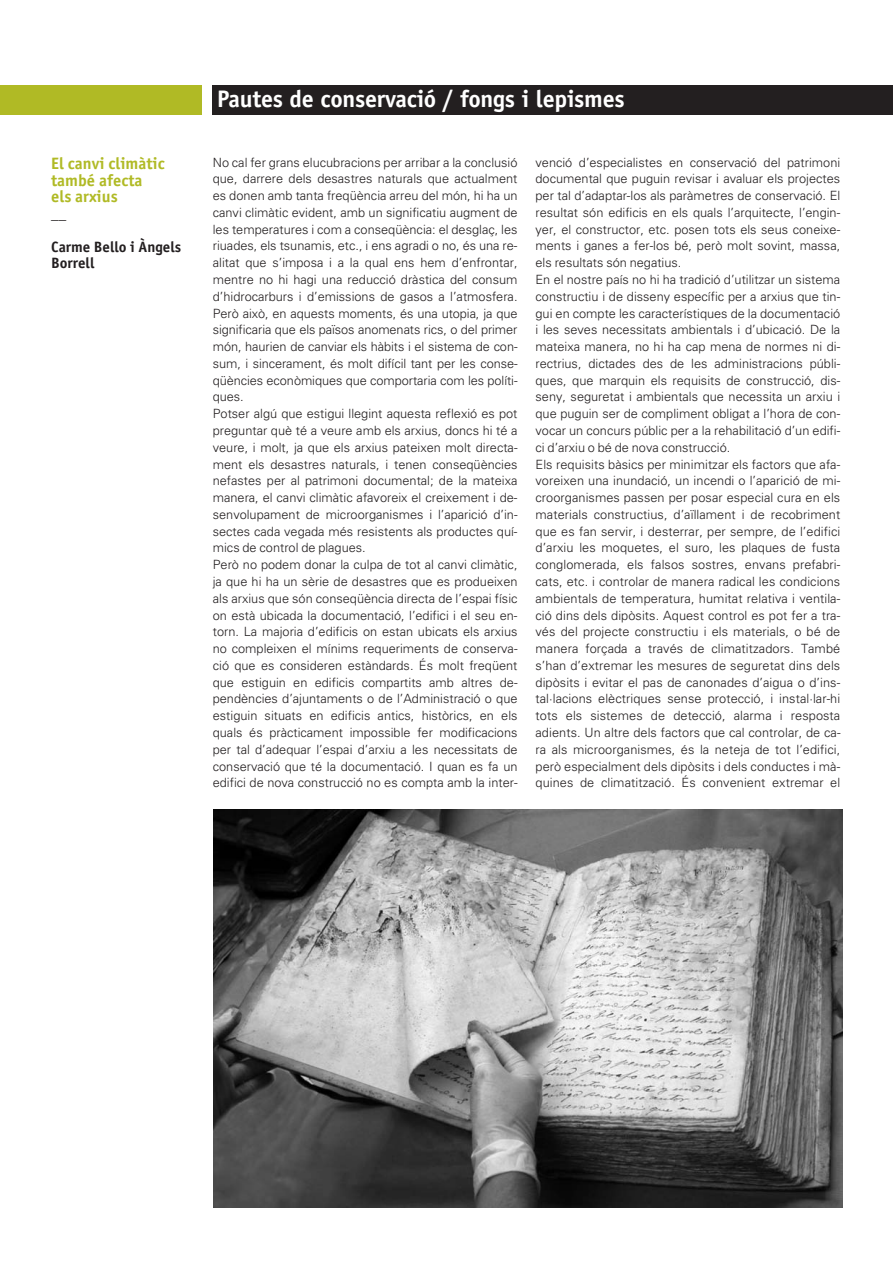
<style>
.page{position:relative;width:893px;height:1263px;background:#fff}
.page>*{position:absolute;margin:0;border:0;box-sizing:border-box;transform-origin:0 0}
.t1{font:700 24px "Officina Sans Std";letter-spacing:-.01em;color:#fff}
.t2{font:700 16.5px/16.5px "Officina Sans Std";color:#b0ba25}
.t3{font:700 15px/16.5px "Officina Sans Std";color:#231f20}
.t4{font:15px "Univers LT Std";color:#231f20}
.t5{font:300 12.75px/16.8px "Univers LT Std";color:#231f20}
</style>
<div class="page">
<img style="left:214px;top:810px;width:629px;height:398px">
<div style="left:213px;top:85px;width:680px;height:30px;background:#231f20"></div>
<div style="left:0;top:85px;width:202px;height:30px;background:#b0ba25"></div>
<p class="t2" style="left:51px;top:157px;width:115px">El canvi climàtic també afecta els arxius</p>
<p class="t4" style="left:51px;top:208px;width:16px">__</p>
<p class="t3" style="left:51px;top:240px;width:132px">Carme Bello i Àngels<br>Borrell</p>
<h1 class="t1" style="left:217px;top:90px;width:409px">Pautes de conservació / fongs i lepismes</h1>
<p class="t5" style="left:213px;top:155px;width:306px">No cal fer grans elucubracions per arribar a la conclusió que, darrere dels desastres naturals que actualment es donen amb tanta freqüència arreu del món, hi ha un canvi climàtic evident, amb un significatiu augment de les temperatures i com a conseqüència: el desglaç, les riuades, els tsunamis, etc., i ens agradi o no, és una re&shy;alitat que s’imposa i a la qual ens hem d’enfrontar, mentre no hi hagi una reducció dràstica del consum d’hidrocarburs i d’emissions de gasos a l’atmosfera.<br>Però això, en aquests moments, és una utopia, ja que significaria que els països anomenats rics, o del primer món, haurien de canviar els hàbits i el sistema de con&shy;sum, i sincerament, és molt difícil tant per les conse&shy;qüències econòmiques que comportaria com les políti&shy;ques.<br>Potser algú que estigui llegint aquesta reflexió es pot preguntar què té a veure amb els arxius, doncs hi té a veure, i molt, ja que els arxius pateixen molt directa&shy;ment els desastres naturals, i tenen conseqüències nefastes per al patrimoni documental; de la mateixa manera, el canvi climàtic afavoreix el creixement i de&shy;senvolupament de microorganismes i l’aparició d’in&shy;sectes cada vegada més resistents als productes quí&shy;mics de control de plagues.<br>Però no podem donar la culpa de tot al canvi climàtic, ja que hi ha un sèrie de desastres que es produeixen als arxius que són conseqüència directa de l’espai físic on està ubicada la documentació, l’edifici i el seu en&shy;torn. La majoria d’edificis on estan ubicats els arxius no compleixen el mínims requeriments de conserva&shy;ció que es consideren estàndards. És molt freqüent que estiguin en edificis compartits amb altres de&shy;pendències d’ajuntaments o de l’Administració o que estiguin situats en edificis antics, històrics, en els quals és pràcticament impossible fer modificacions per tal d’adequar l’espai d’arxiu a les necessitats de conservació que té la documentació. I quan es fa un edifici de nova construcció no es compta amb la inter-</p>
<p class="t5" style="left:535px;top:155px;width:306px">venció d’especialistes en conservació del patrimoni documental que puguin revisar i avaluar els projectes per tal d’adaptar-los als paràmetres de conservació. El resultat són edificis en els quals l’arquitecte, l’engin&shy;yer, el constructor, etc. posen tots els seus coneixe&shy;ments i ganes a fer-los bé, però molt sovint, massa, els resultats són negatius.<br>En el nostre país no hi ha tradició d’utilitzar un sistema constructiu i de disseny específic per a arxius que tin&shy;gui en compte les característiques de la documentació i les seves necessitats ambientals i d’ubicació. De la mateixa manera, no hi ha cap mena de normes ni di&shy;rectrius, dictades des de les administracions públi&shy;ques, que marquin els requisits de construcció, dis&shy;seny, seguretat i ambientals que necessita un arxiu i que puguin ser de compliment obligat a l’hora de con&shy;vocar un concurs públic per a la rehabilitació d’un edifi&shy;ci d’arxiu o bé de nova construcció.<br>Els requisits bàsics per minimitzar els factors que afa&shy;voreixen una inundació, un incendi o l’aparició de mi&shy;croorganismes passen per posar especial cura en els materials constructius, d’aïllament i de recobriment que es fan servir, i desterrar, per sempre, de l’edifici d’arxiu les moquetes, el suro, les plaques de fusta conglomerada, els falsos sostres, envans prefabri&shy;cats, etc. i controlar de manera radical les condicions ambientals de temperatura, humitat relativa i ventila&shy;ció dins dels dipòsits. Aquest control es pot fer a tra&shy;vés del projecte constructiu i els materials, o bé de manera forçada a través de climatitzadors. També s’han d’extremar les mesures de seguretat dins dels dipòsits i evitar el pas de canonades d’aigua o d’ins&shy;tal·lacions elèctriques sense protecció, i instal·lar-hi tots els sistemes de detecció, alarma i resposta adients. Un altre dels factors que cal controlar, de ca&shy;ra als microorganismes, és la neteja de tot l’edifici, però especialment dels dipòsits i dels conductes i mà&shy;quines de climatització. És convenient extremar el</p>
</div>
